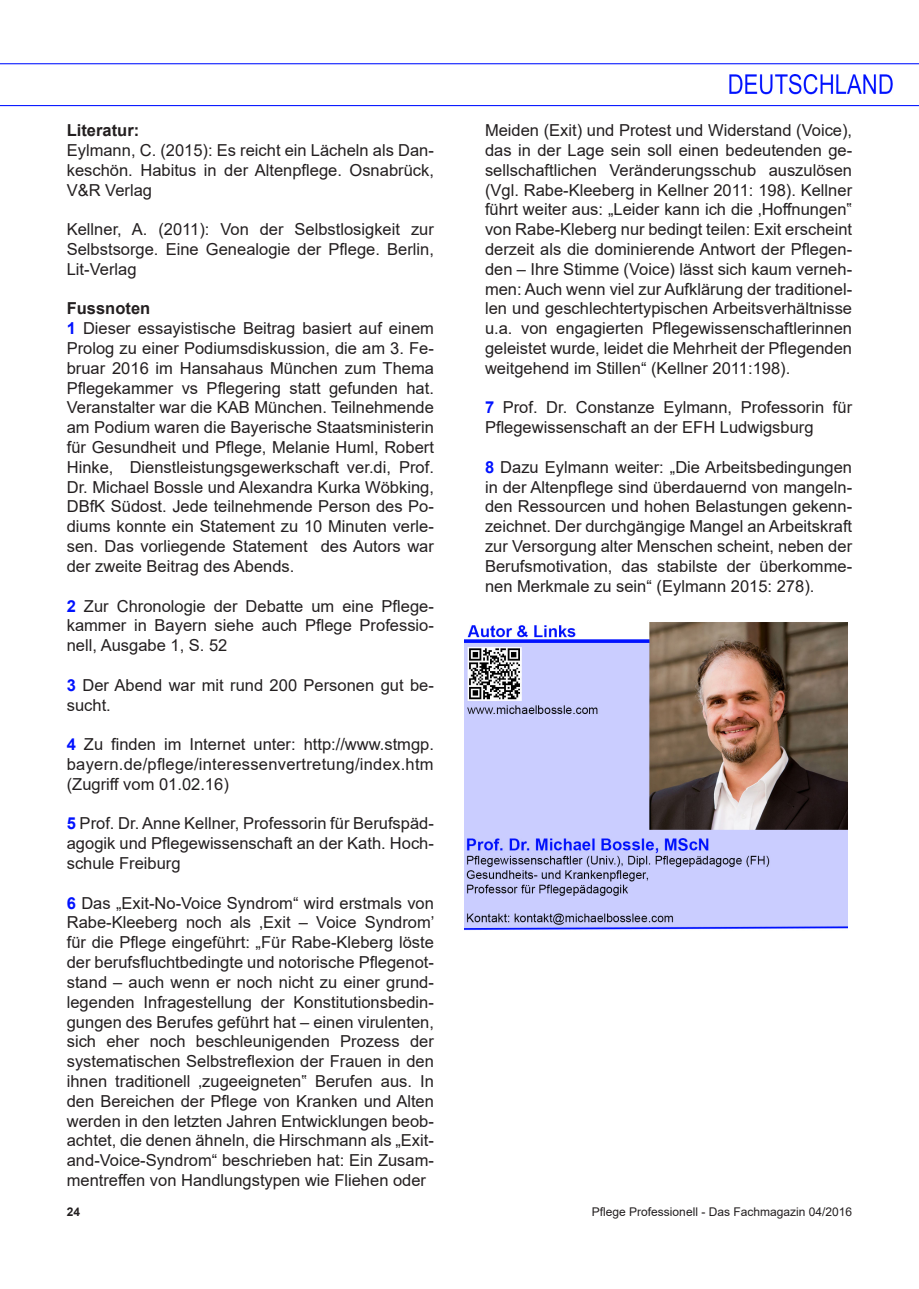
<style>
.page{position:relative;width:919px;height:1289px;background:#fff}
.page>*{position:absolute;margin:0;border:0;box-sizing:border-box;transform-origin:0 0}
.t1{font:16.5px/19.8px "Arial";color:#231f20;text-align:justify}
.t2{font:700 16.5px "Arial";color:#231f20}
.t3{font:12px "Arial";color:#231f20}
.t4{font:700 12px "Arial";color:#231f20}
.s1{font-weight:700}
.s2{font-weight:700;color:#0012ff}
</style>
<div class="page">
<img style="left:0;top:63px;width:918px;height:866px">
<img style="left:464px;top:622px;width:383px;height:308px">
<p class="t2" style="left:67px;top:119px;width:74px">Literatur:</p>
<p class="t1" style="left:67px;top:140px;width:368px">Eylmann, C. (2015): Es reicht ein Lächeln als Dan&shy;keschön. Habitus in der Altenpflege. Osnabrück, V&amp;R Verlag</p>
<p class="t1" style="left:67px;top:219px;width:368px">Kellner, A. (2011): Von der Selbstlosigkeit zur Selbstsorge. Eine Genealogie der Pflege. Berlin, Lit-Verlag</p>
<p class="t1" style="left:67px;top:298px;width:368px;text-align:left"><span class="s1">Fussnoten<br></span><span class="s2">1</span> Dieser essayistische Beitrag basiert auf einem Prolog zu einer Podiumsdiskussion, die am 3. Fe&shy;bruar 2016 im Hansahaus München zum Thema Pflegekammer vs Pflegering statt gefunden hat.<br>Veranstalter war die KAB München. Teilnehmende am Podium waren die Bayerische Staatsministerin für Gesundheit und Pflege, Melanie Huml, Robert Hinke, Dienstleistungsgewerkschaft ver.di, Prof.<br>Dr. Michael Bossle und Alexandra Kurka Wöbking, DBfK Südost. Jede teilnehmende Person des Po&shy;diums konnte ein Statement zu 10 Minuten verle&shy;sen. Das vorliegende Statement des Autors war der zweite Beitrag des Abends.</p>
<p class="t1" style="left:67px;top:595px;width:368px"><span class="s2">2</span> Zur Chronologie der Debatte um eine Pflege&shy;kammer in Bayern siehe auch Pflege Professio&shy;nell, Ausgabe 1, S. 52</p>
<p class="t1" style="left:67px;top:675px;width:368px"><span class="s2">3</span> Der Abend war mit rund 200 Personen gut be&shy;sucht.</p>
<p class="t1" style="left:67px;top:734px;width:368px"><span class="s2">4</span> Zu finden im Internet unter: http://www.stmgp. bayern.de/pflege/interessenvertretung/index.htm (Zugriff vom 01.02.16)</p>
<p class="t1" style="left:67px;top:813px;width:368px"><span class="s2">5</span> Prof. Dr. Anne Kellner, Professorin für Berufspäd&shy;agogik und Pflegewissenschaft an der Kath. Hoch&shy;schule Freiburg</p>
<p class="t1" style="left:67px;top:892px;width:369px"><span class="s2">6</span> Das „Exit-No-Voice Syndrom“ wird erstmals von Rabe-Kleeberg noch als ‚Exit – Voice Syndrom’ für die Pflege eingeführt: „Für Rabe-Kleberg löste der berufsfluchtbedingte und notorische Pflegenot&shy;stand – auch wenn er noch nicht zu einer grund&shy;legenden Infragestellung der Konstitutionsbedin&shy;gungen des Berufes geführt hat – einen virulenten, sich eher noch beschleunigenden Prozess der systematischen Selbstreflexion der Frauen in den ihnen traditionell ‚zugeeigneten‟ Berufen aus. In den Bereichen der Pflege von Kranken und Alten werden in den letzten Jahren Entwicklungen beob&shy;achtet, die denen ähneln, die Hirschmann als „Exit&shy;and-Voice-Syndrom“ beschrieben hat: Ein Zusam&shy;mentreffen von Handlungstypen wie Fliehen oder</p>
<p class="t1" style="left:485px;top:120px;width:368px">Meiden (Exit) und Protest und Widerstand (Voice), das in der Lage sein soll einen bedeutenden ge&shy;sellschaftlichen Veränderungsschub auszulösen (Vgl. Rabe-Kleeberg in Kellner 2011: 198). Kellner führt weiter aus: „Leider kann ich die ‚Hoffnungen‟ von Rabe-Kleberg nur bedingt teilen: Exit erscheint derzeit als die dominierende Antwort der Pflegen&shy;den – Ihre Stimme (Voice) lässt sich kaum verneh&shy;men: Auch wenn viel zur Aufklärung der traditionel&shy;len und geschlechtertypischen Arbeitsverhältnisse u.a. von engagierten Pflegewissenschaftlerinnen geleistet wurde, leidet die Mehrheit der Pflegenden weitgehend im Stillen“ (Kellner 2011:198).</p>
<p class="t1" style="left:485px;top:397px;width:368px"><span class="s2">7</span> Prof. Dr. Constanze Eylmann, Professorin für<br>Pflegewissenschaft an der EFH Ludwigsburg</p>
<p class="t1" style="left:485px;top:457px;width:368px"><span class="s2">8</span> Dazu Eylmann weiter: „Die Arbeitsbedingungen in der Altenpflege sind überdauernd von mangeln&shy;den Ressourcen und hohen Belastungen gekenn&shy;zeichnet. Der durchgängige Mangel an Arbeitskraft zur Versorgung alter Menschen scheint, neben der Berufsmotivation, das stabilste der überkomme&shy;nen Merkmale zu sein“ (Eylmann 2015: 278).</p>
<p class="t4" style="left:67px;top:1203px;width:15px">24</p>
<p class="t3" style="left:592px;top:1203px;width:262px">Pflege Professionell - Das Fachmagazin 04/2016</p>
</div>
